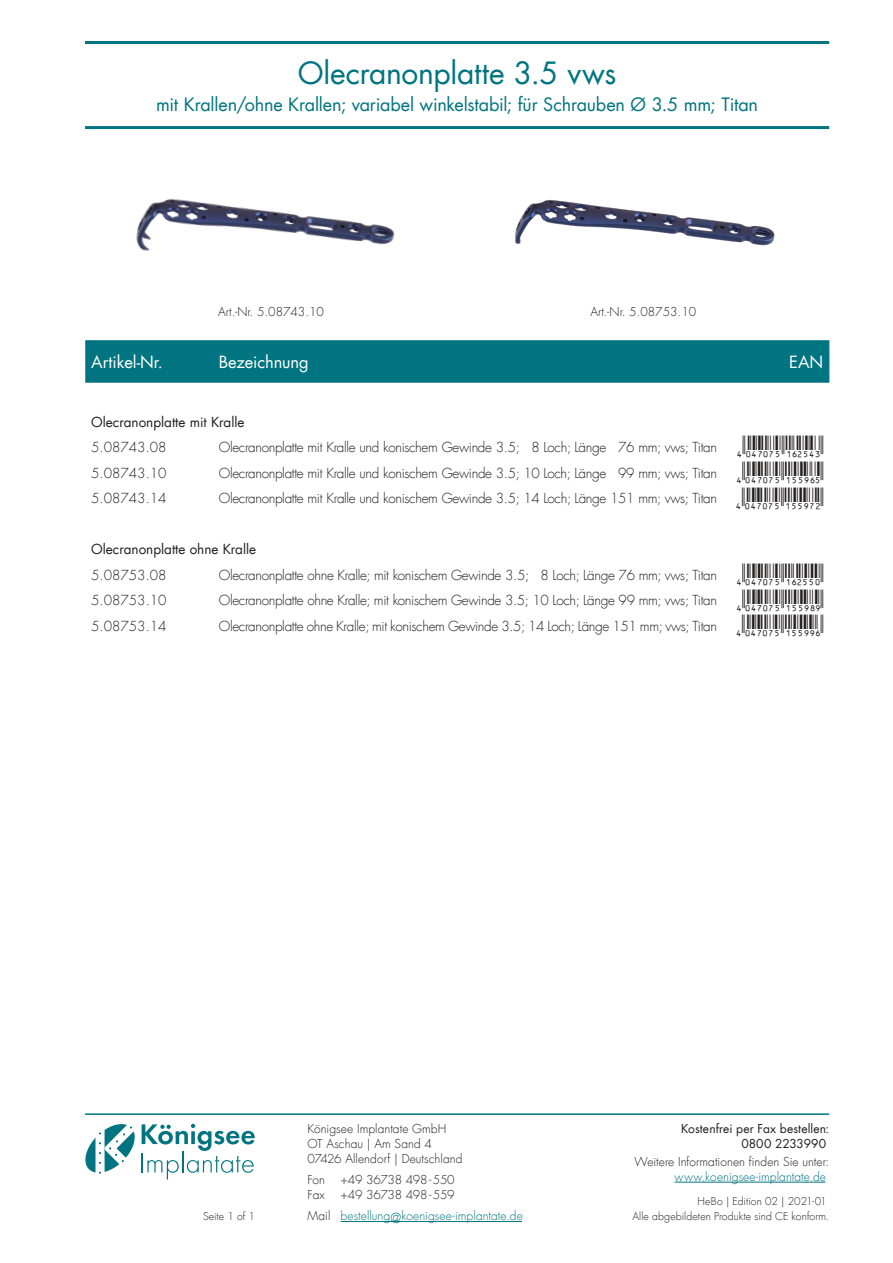
<style>
.page{position:relative;width:893px;height:1263px;background:#fff}
.page>*{position:absolute;margin:0;border:0;box-sizing:border-box;transform-origin:0 0}
.t1{font:30px "Futura Com";letter-spacing:-.005em;color:#007480}
.t2{font:18px "Futura Com";letter-spacing:-.01em;color:#007480}
.t3{font:16.5px "Futura Com";color:#fff}
.t4{font:300 13.5px "Futura Com";letter-spacing:-.025em;color:#231f20}
.t5{font:13.5px "Futura Com";color:#231f20}
.t6{font:300 12px/15px "Futura Com";letter-spacing:.005em;color:#231f20}
.t7{font:300 12px/21.5px "Futura Com";letter-spacing:.005em;color:#007480}
.t8{font:12px/15px "Futura Com";letter-spacing:.005em;color:#231f20;text-align:right}
.t9{font:300 12px "Futura Com";letter-spacing:-.02em;color:#231f20}
.t10{font:300 10.5px/15px "Futura Com";letter-spacing:.005em;color:#231f20;text-align:right}
.s1{color:#231f20}
.s2{font-size:13.5px}
</style>
<div class="page">
<hr style="left:85px;top:41px;width:744px;height:3px;background:#007480">
<hr style="left:85px;top:126px;width:744px;height:3px;background:#007480">
<hr style="left:85px;top:1113px;width:744px;height:2px;background:#007480">
<hr style="left:674px;top:1182px;width:151px;height:1px;background:#007480">
<hr style="left:341px;top:1221px;width:181px;height:1px;background:#007480">
<hr style="left:141px;top:1152px;width:2px;height:20px;background:#007480">
<svg style="left:142px;top:1124px;width:113px;height:55px"></svg>
<svg style="left:85px;top:1124px;width:50px;height:50px"></svg>
<div style="left:85px;top:340px;width:744px;height:43px;background:#007480"></div>
<img style="left:136px;top:198px;width:639px;height:53px">
<h1 class="t1" style="left:298px;top:52px;width:320px">Olecranonplatte 3.5 vws</h1>
<h2 class="t2" style="left:156px;top:92px;width:603px">mit Krallen/ohne Krallen; variabel winkelstabil; für Schrauben Ø 3.5 mm; Titan</h2>
<p class="t6" style="left:218px;top:305px;width:107px">Art.-Nr. 5.08743.10</p>
<p class="t6" style="left:590px;top:305px;width:107px">Art.-Nr. 5.08753.10</p>
<p class="t3" style="left:91px;top:351px;width:73px">Artikel-Nr.</p>
<p class="t3" style="left:219px;top:351px;width:92px">Bezeichnung</p>
<p class="t3" style="left:789px;top:351px;width:36px">EAN</p>
<p class="t5" style="left:91px;top:412px;width:155px">Olecranonplatte mit Kralle</p>
<p class="t4" style="left:91px;top:438px;width:77px">5.08743.08</p>
<p class="t4" style="left:219px;top:438px;width:500px">Olecranonplatte mit Kralle und konischem Gewinde 3.5; 8 Loch; Länge 76 mm; vws; Titan</p>
<p class="t4" style="left:91px;top:464px;width:77px">5.08743.10</p>
<p class="t4" style="left:219px;top:464px;width:500px">Olecranonplatte mit Kralle und konischem Gewinde 3.5; 10 Loch; Länge 99 mm; vws; Titan</p>
<p class="t4" style="left:91px;top:489px;width:77px">5.08743.14</p>
<p class="t4" style="left:219px;top:489px;width:500px">Olecranonplatte mit Kralle und konischem Gewinde 3.5; 14 Loch; Länge 151 mm; vws; Titan</p>
<p class="t5" style="left:91px;top:540px;width:166px">Olecranonplatte ohne Kralle</p>
<p class="t4" style="left:91px;top:566px;width:77px">5.08753.08</p>
<p class="t4" style="left:219px;top:566px;width:500px">Olecranonplatte ohne Kralle; mit konischem Gewinde 3.5; 8 Loch; Länge 76 mm; vws; Titan</p>
<p class="t4" style="left:91px;top:591px;width:77px">5.08753.10</p>
<p class="t4" style="left:219px;top:591px;width:500px">Olecranonplatte ohne Kralle; mit konischem Gewinde 3.5; 10 Loch; Länge 99 mm; vws; Titan</p>
<p class="t4" style="left:91px;top:617px;width:77px">5.08753.14</p>
<p class="t4" style="left:219px;top:617px;width:500px">Olecranonplatte ohne Kralle; mit konischem Gewinde 3.5; 14 Loch; Länge 151 mm; vws; Titan</p>
<p class="t10" style="left:203px;top:1209px;width:54px">Seite 1 of 1</p>
<p class="t8" style="left:681px;top:1120px;width:150px">Kostenfrei per Fax bestellen:<br>0800 2233990</p>
<p class="t6" style="left:635px;top:1154px;width:196px">Weitere Informationen finden Sie unter:</p>
<p class="t7" style="left:674px;top:1166px;width:153px">www.koenigsee-implantate.de</p>
<p class="t6" style="left:308px;top:1121px;width:156px">Königsee Implantate GmbH<br>OT Aschau | Am Sand 4<br>07426 Allendorf | Deutschland</p>
<p class="t6" style="left:308px;top:1172px;width:19px">Fon</p>
<p class="t9" style="left:341px;top:1172px;width:116px">+49 36738 498-550</p>
<p class="t6" style="left:308px;top:1187px;width:19px">Fax</p>
<p class="t7" style="left:308px;top:1184px;width:217px;text-indent:33px"><span class="s1">+49 36738 498-559<br>Mail</span> bestellung<span class="s2">@</span>koenigsee-implantate.de</p>
<p class="t10" style="left:632px;top:1194px;width:198px">HeBo | Edition 02 | 2021-01<br>Alle abgebildeten Produkte sind CE konform.</p>
</div>
